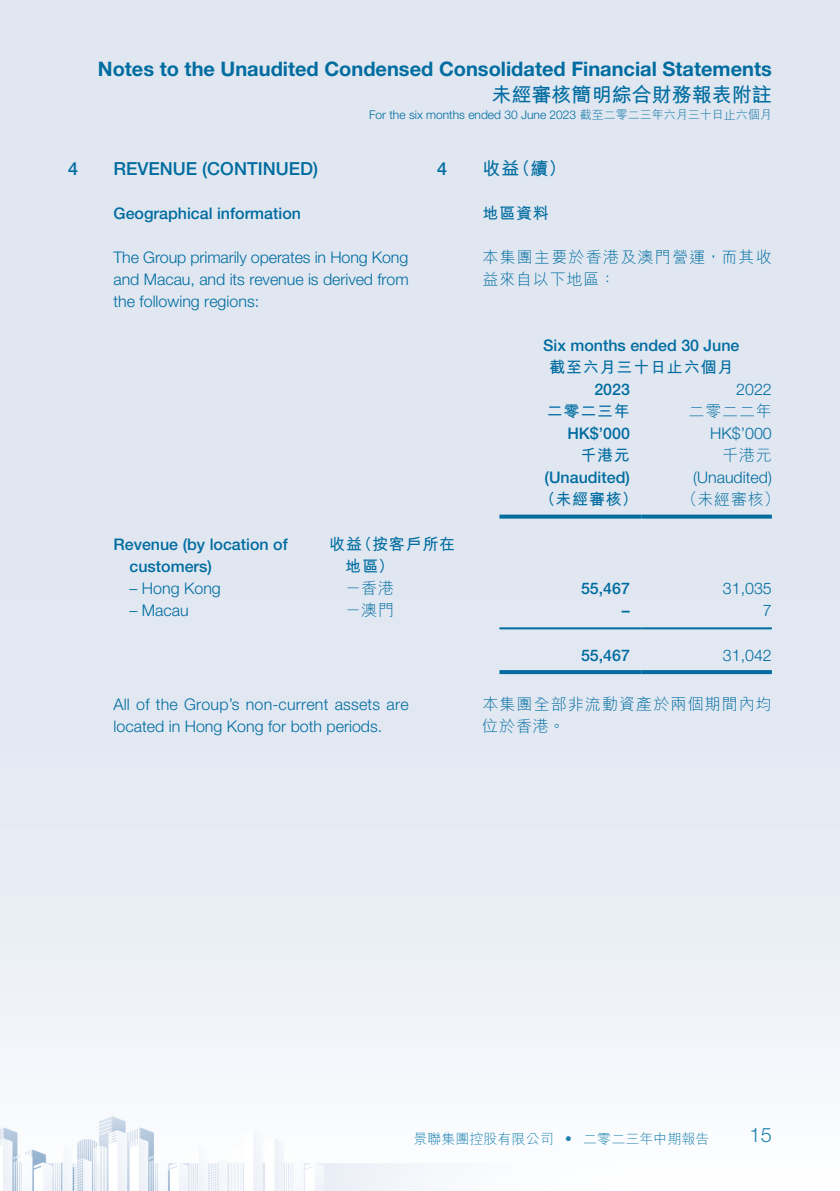
<style>
.page{position:relative;width:840px;height:1191px;background:#fff}
.page>*{position:absolute;margin:0;border:0;box-sizing:border-box;transform-origin:0 0}
.t1{font:700 20px "Helvetica Neue LT Std";color:#006ca0}
.t2{font:700 20px "M Hei HK";color:#006ca0}
.t3{font:300 20px "Helvetica Neue LT Std";color:#1d82b0}
.t4{font:500 18px "Helvetica Neue LT Std";color:#006ca0}
.t5{font:700 18px "M Hei HK";color:#006ca0}
.t6{font:300 16px/22px "Helvetica Neue LT Std";color:#006ca0;text-align:justify}
.t7{font:500 16px/22px "Helvetica Neue LT Std";color:#006ca0}
.t8{font:300 16px/22px "M Hei HK";letter-spacing:.065em;color:#006ca0}
.t9{font:700 16px/22px "M Hei HK";letter-spacing:.05em;color:#006ca0}
.t10{font:300 14px "M Hei HK";color:#1d82b0}
.t11{font:300 12px "Helvetica Neue LT Std";color:#006ca0}
.s1{font-family:"M Hei HK"}
</style>
<div class="page">
<img style="left:0;top:0;width:839px;height:1191px">
<svg style="left:499px;top:514px;width:142px;height:4px"></svg>
<svg style="left:641px;top:514px;width:130px;height:4px"></svg>
<hr style="left:499px;top:627px;width:142px;height:2px;background:#006ca0">
<hr style="left:641px;top:627px;width:130px;height:2px;background:#006ca0">
<svg style="left:499px;top:670px;width:142px;height:4px"></svg>
<svg style="left:641px;top:670px;width:130px;height:4px"></svg>
<p class="t1" style="left:98px;top:57px;width:675px">Notes to the Unaudited Condensed Consolidated Financial Statements</p>
<p class="t2" style="left:491px;top:80px;width:282px">未經審核簡明綜合財務報表附註</p>
<p class="t11" style="left:369px;top:107px;width:404px">For the six months ended 30 June 2023 <span class="s1">截至二零二三年六月三十日止六個月</span></p>
<p class="t4" style="left:68px;top:158px;width:12px">4</p>
<p class="t4" style="left:113px;top:158px;width:206px">REVENUE (CONTINUED)</p>
<p class="t7" style="left:113px;top:202px;width:189px">Geographical information</p>
<p class="t6" style="left:113px;top:246px;width:296px">The Group primarily operates in Hong Kong and Macau, and its revenue is derived from the following regions:</p>
<p class="t4" style="left:437px;top:158px;width:12px">4</p>
<p class="t5" style="left:482px;top:155px;width:86px">收益（續）</p>
<p class="t9" style="left:482px;top:201px;width:68px">地區資料</p>
<p class="t8" style="left:482px;top:246px;width:291px">本集團主要於香港及澳門營運，而其收益來自以下地區：</p>
<p class="t7" style="left:543px;top:334px;width:198px">Six months ended 30 June</p>
<p class="t9" style="left:549px;top:355px;width:185px">截至六月三十日止六個月</p>
<p class="t7" style="left:594px;top:378px;width:37px">2023</p>
<p class="t6" style="left:735px;top:378px;width:37px">2022</p>
<p class="t9" style="left:546px;top:399px;width:85px">二零二三年</p>
<p class="t8" style="left:688px;top:400px;width:85px">二零二二年</p>
<p class="t7" style="left:567px;top:422px;width:64px">HK$’000</p>
<p class="t6" style="left:709px;top:422px;width:63px">HK$’000</p>
<p class="t9" style="left:580px;top:443px;width:51px">千港元</p>
<p class="t8" style="left:721px;top:444px;width:51px">千港元</p>
<p class="t7" style="left:544px;top:466px;width:87px">(Unaudited)</p>
<p class="t6" style="left:692px;top:466px;width:80px">(Unaudited)</p>
<p class="t9" style="left:539px;top:487px;width:100px">（未經審核）</p>
<p class="t8" style="left:681px;top:488px;width:100px">（未經審核）</p>
<p class="t7" style="left:129px;top:533px;width:160px;text-indent:-16px">Revenue (by location of customers)</p>
<p class="t9" style="left:345px;top:531px;width:112px;text-indent:-16px">收益（按客戶所在地區）</p>
<p class="t6" style="left:129px;top:577px;width:93px">– Hong Kong</p>
<p class="t8" style="left:345px;top:577px;width:50px">－香港</p>
<p class="t7" style="left:580px;top:577px;width:50px">55,467</p>
<p class="t6" style="left:722px;top:577px;width:50px">31,035</p>
<p class="t6" style="left:129px;top:599px;width:61px">– Macau</p>
<p class="t8" style="left:345px;top:599px;width:50px">－澳門</p>
<p class="t7" style="left:621px;top:599px;width:9px">–</p>
<p class="t6" style="left:762px;top:599px;width:10px">7</p>
<p class="t7" style="left:580px;top:644px;width:50px">55,467</p>
<p class="t6" style="left:722px;top:643px;width:50px">31,042</p>
<p class="t6" style="left:113px;top:693px;width:296px">All of the Group’s non-current assets are located in Hong Kong for both periods.</p>
<p class="t8" style="left:482px;top:693px;width:291px">本集團全部非流動資產於兩個期間內均位於香港。</p>
<p class="t10" style="left:413px;top:1131px;width:297px">景聯集團控股有限公司 • 二零二三年中期報告</p>
<p class="t3" style="left:749px;top:1122px;width:24px">15</p>
</div>
